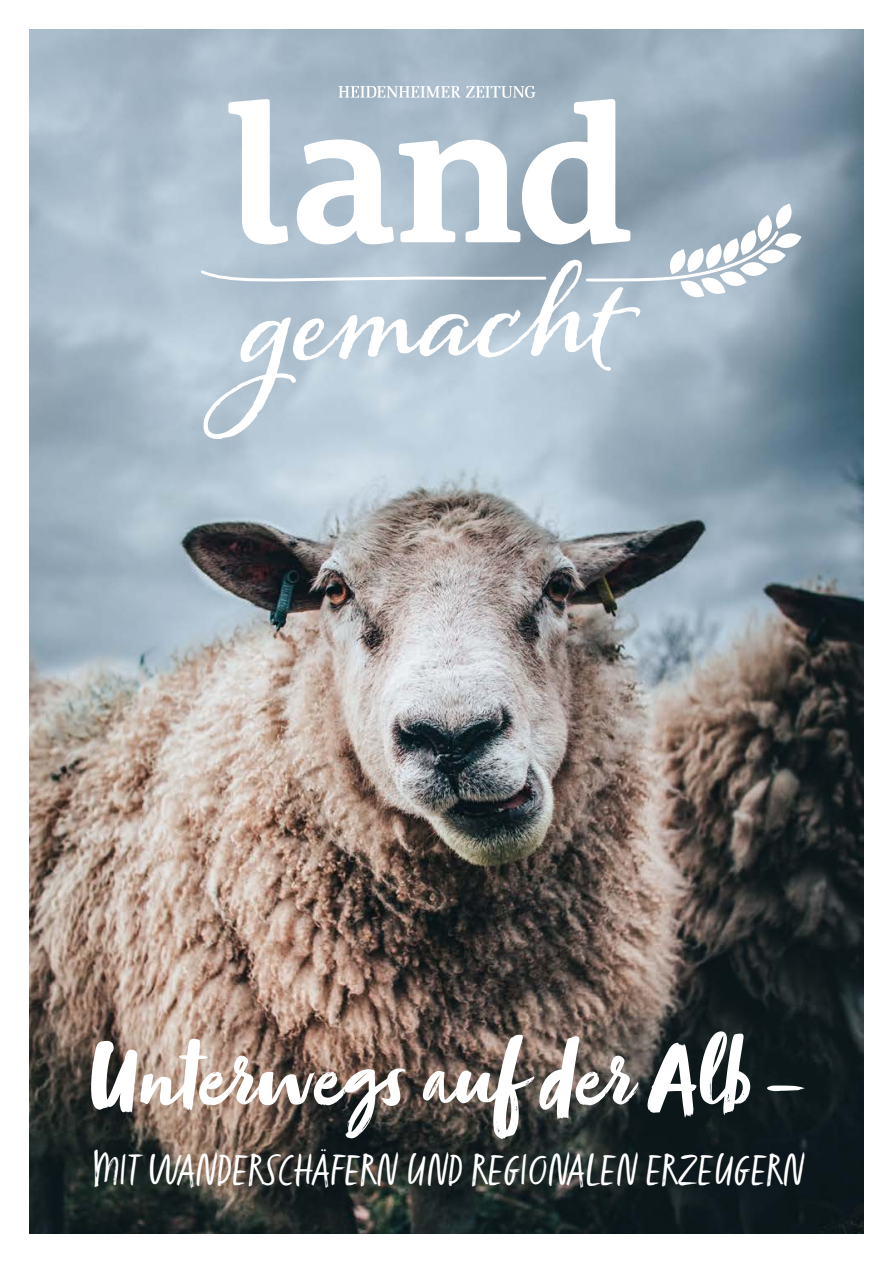
<style>
.page{position:relative;width:893px;height:1263px;background:#fff}
.page>*{position:absolute;margin:0;border:0;box-sizing:border-box;transform-origin:0 0}
.t1{font:700 193.35px "Le Monde Courrier Std";color:#fff}
.t2{font:99px "Zooja Pro";color:#fff}
.t3{font:46.5px "Zooja Light Pro";color:#fff}
</style>
<div class="page">
<img style="left:30px;top:30px;width:833px;height:1203px">
<svg style="left:338px;top:86px;width:198px;height:12px"></svg>
<svg style="left:200px;top:204px;width:601px;height:235px;background:#b1c2cf"></svg>
<h1 class="t1" style="left:226px;top:62px;width:407px">land</h1>
<h2 class="t2" style="left:87px;top:1019px;width:720px">Unterwegs auf der Alb –</h2>
<p class="t3" style="left:91px;top:1144px;width:713px">MIT WANDERSCHÄFERN UND REGIONALEN ERZEUGERN</p>
</div>
